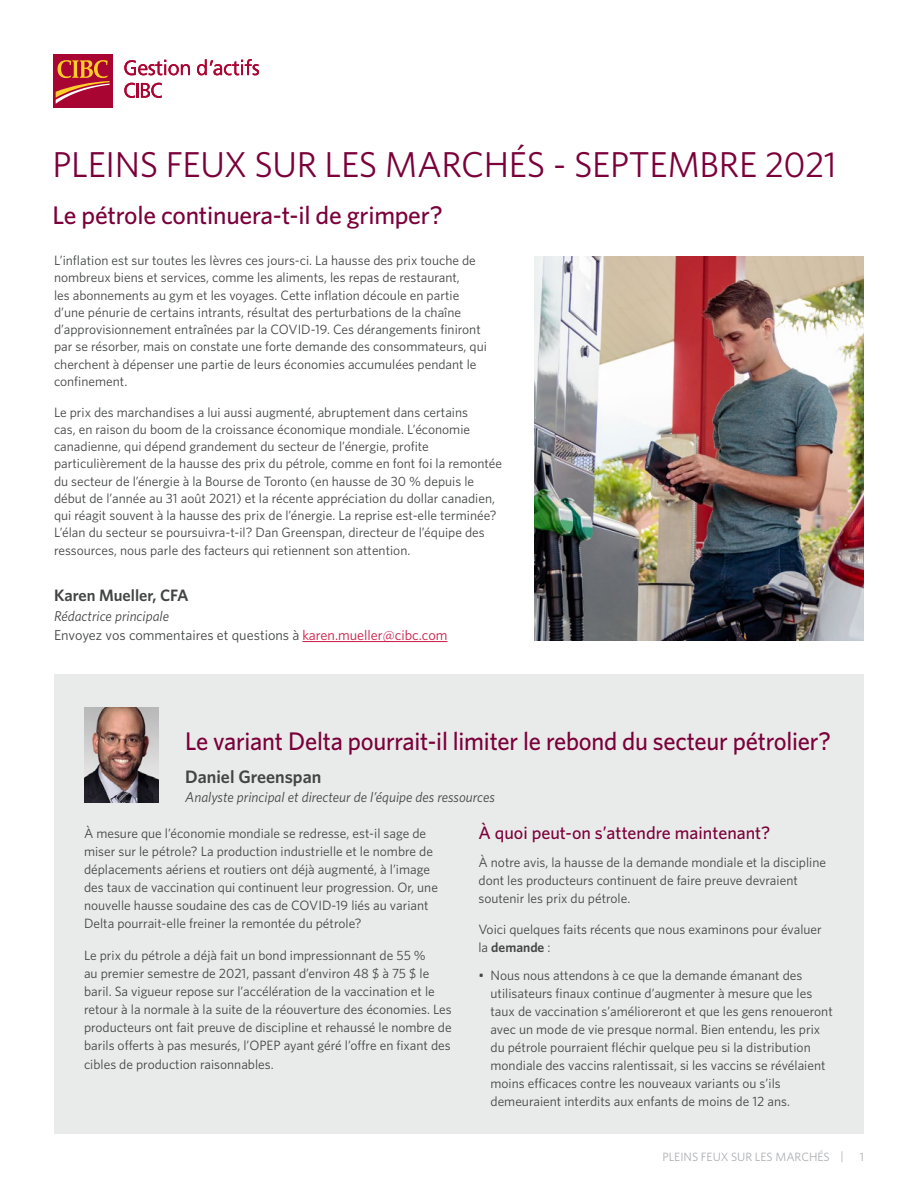
<style>
.page{position:relative;width:918px;height:1188px;background:#fff}
.page>*{position:absolute;margin:0;border:0;box-sizing:border-box;transform-origin:0 0}
.Header_H1{font:36px "Whitney";letter-spacing:-.01em;color:#7b003a}
.Body_P{font:500 25.5px "Whitney";letter-spacing:-.01em;color:#7b003a;scale:.96 1}
.Subheader_H2{font:500 25.5px "Whitney";letter-spacing:-.01em;color:#7b003a}
.Subheader_H3{font:500 18px "Whitney";color:#7b003a}
.Body_P-2{font:600 18px "Whitney";color:#434444}
.Body_P-3{font:600 16.5px "Whitney";color:#434444}
.Body_P-4{font:14.25px/19.5px "Whitney";color:#434444}
.Body_P-5{font:italic 14.25px "Whitney";color:#434444}
.Body_P-6{font:13.5px/18px "Whitney";color:#434444}
.t1{font:12px "Whitney";color:#acaeb1}
.s1{font-style:italic}
.s2{color:#cb1944}
.s3{font-weight:600}
</style>
<div class="page">
<hr style="left:302px;top:641px;width:146px;height:1px;background:#cb1944">
<img style="left:535px;top:256px;width:329px;height:384px">
<div style="left:54px;top:675px;width:810px;height:459px;background:#e9ebea"></div>
<img style="left:84px;top:708px;width:74px;height:94px">
<div style="left:53px;top:54px;width:59px;height:54px;background:#a90533"></div>
<svg style="left:56px;top:60px;width:54px;height:44px"></svg>
<svg style="left:124px;top:60px;width:66px;height:15px"></svg>
<svg style="left:197px;top:59px;width:62px;height:16px"></svg>
<svg style="left:124px;top:83px;width:38px;height:15px"></svg>
<h1 class="Header_H1" style="left:52px;top:141px;width:786px">PLEINS FEUX SUR LES MARCHÉS - SEPTEMBRE 2021</h1>
<h2 class="Subheader_H2" style="left:52px;top:198px;width:392px">Le pétrole continuera-t-il de grimper?</h2>
<p class="Body_P-6" style="left:54px;top:251px;width:434px;line-height:17.2px">L’inflation est sur toutes les lèvres ces jours-ci. La hausse des prix touche de nombreux biens et services, comme les aliments, les repas de restaurant,<br>les abonnements au gym et les voyages. Cette inflation découle en partie d’une pénurie de certains intrants, résultat des perturbations de la chaîne d’approvisionnement entraînées par la COVID-19. Ces dérangements finiront par se résorber, mais on constate une forte demande des consommateurs, qui cherchent à dépenser une partie de leurs économies accumulées pendant le confinement.</p>
<p class="Body_P-6" style="left:54px;top:403px;width:450px;line-height:17.2px">Le prix des marchandises a lui aussi augmenté, abruptement dans certains<br>cas, en raison du boom de la croissance économique mondiale. L’économie canadienne, qui dépend grandement du secteur de l’énergie, profite particulièrement de la hausse des prix du pétrole, comme en font foi la remontée du secteur de l’énergie à la Bourse de Toronto (en hausse de 30 % depuis le début de l’année au 31 août 2021) et la récente appréciation du dollar canadien, qui réagit souvent à la hausse des prix de l’énergie. La reprise est-elle terminée?<br>L’élan du secteur se poursuivra-t-il? Dan Greenspan, directeur de l’équipe des ressources, nous parle des facteurs qui retiennent son attention.</p>
<p class="Body_P-3" style="left:54px;top:584px;width:136px">Karen Mueller, CFA</p>
<p class="Body_P-4" style="left:54px;top:606px;width:395px"><span class="s1">Rédactrice principale<br></span>Envoyez vos commentaires et questions à <span class="s2">karen.mueller@cibc.com</span></p>
<p class="Body_P" style="left:185px;top:724px;width:674px">Le variant Delta pourrait-il limiter le rebond du secteur pétrolier?</p>
<p class="Body_P-2" style="left:185px;top:764px;width:138px">Daniel Greenspan</p>
<p class="Body_P-5" style="left:185px;top:788px;width:311px">Analyste principal et directeur de l’équipe des ressources</p>
<p class="Body_P-6" style="left:84px;top:824px;width:356px">À mesure que l’économie mondiale se redresse, est-il sage de miser sur le pétrole? La production industrielle et le nombre de déplacements aériens et routiers ont déjà augmenté, à l’image des taux de vaccination qui continuent leur progression. Or, une nouvelle hausse soudaine des cas de COVID-19 liés au variant Delta pourrait-elle freiner la remontée du pétrole?</p>
<p class="Body_P-6" style="left:84px;top:946px;width:369px">Le prix du pétrole a déjà fait un bond impressionnant de 55 %<br>au premier semestre de 2021, passant d’environ 48 $ à 75 $ le baril. Sa vigueur repose sur l’accélération de la vaccination et le retour à la normale à la suite de la réouverture des économies. Les producteurs ont fait preuve de discipline et rehaussé le nombre de barils offerts à pas mesurés, l’OPEP ayant géré l’offre en fixant des</p>
<p class="Body_P-6" style="left:84px;top:1055px;width:191px">cibles de production raisonnables.</p>
<h3 class="Subheader_H3" style="left:478px;top:821px;width:293px">À quoi peut-on s’attendre maintenant?</h3>
<p class="Body_P-6" style="left:478px;top:853px;width:349px">À notre avis, la hausse de la demande mondiale et la discipline dont les producteurs continuent de faire preuve devraient soutenir les prix du pétrole.</p>
<p class="Body_P-6" style="left:478px;top:920px;width:345px">Voici quelques faits récents que nous examinons pour évaluer la <span class="s3">demande</span> :</p>
<p class="Body_P-6" style="left:490px;top:966px;width:344px;text-indent:-12px">• Nous nous attendons à ce que la demande émanant des utilisateurs finaux continue d’augmenter à mesure que les taux de vaccination s’amélioreront et que les gens renoueront avec un mode de vie presque normal. Bien entendu, les prix du pétrole pourraient fléchir quelque peu si la distribution mondiale des vaccins ralentissait, si les vaccins se révélaient moins efficaces contre les nouveaux variants ou s’ils demeuraient interdits aux enfants de moins de 12 ans.</p>
<p class="t1" style="left:662px;top:1149px;width:183px">PLEINS FEUX SUR LES MARCHÉS |</p>
<p class="t1" style="left:860px;top:1149px;width:6px">1</p>
</div>
